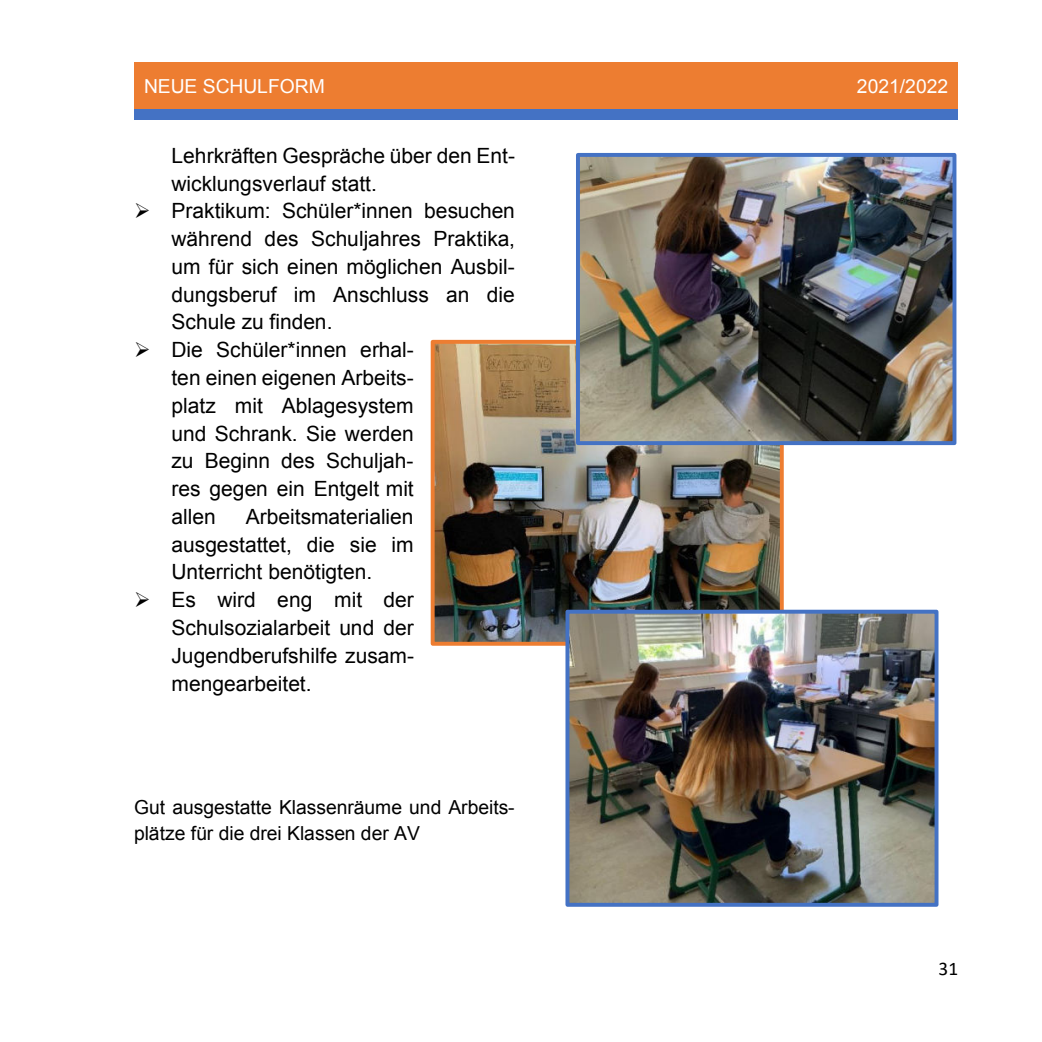
<style>
.page{position:relative;width:1042px;height:1042px;background:#fff}
.page>*{position:absolute;margin:0;border:0;box-sizing:border-box;transform-origin:0 0}
.t1{font:21px/27.8px "Arial";color:#000;text-align:justify}
.t2{font:19.25px/25.6px "Arial";color:#000}
.t3{font:19.25px "Arial";letter-spacing:-.005em;color:#fff}
.t4{font:19.25px "Calibri";color:#000}
</style>
<div class="page">
<div style="left:134px;top:62px;width:412px;height:47px;background:#ed7d31"></div>
<div style="left:546px;top:62px;width:412px;height:47px;background:#ed7d31"></div>
<div style="left:134px;top:109px;width:412px;height:11px;background:#4472c4"></div>
<div style="left:546px;top:109px;width:412px;height:11px;background:#4472c4"></div>
<img style="left:436px;top:345px;width:343px;height:296px">
<div style="left:431px;top:340px;width:353px;height:306px;border:4px solid #ed7d31"></div>
<img style="left:570px;top:615px;width:363px;height:287px">
<div style="left:565px;top:610px;width:373px;height:297px;border:4px solid #4472c4"></div>
<img style="left:581px;top:158px;width:370px;height:282px">
<div style="left:576px;top:153px;width:380px;height:292px;border:4px solid #4472c4"></div>
<p class="t3" style="left:144px;top:79px;width:182px">NEUE SCHULFORM</p>
<p class="t3" style="left:857px;top:79px;width:93px">2021/2022</p>
<p class="t1" style="left:171px;top:144px;width:345px">Lehrkräften Gespräche über den Ent&shy;wicklungsverlauf statt.</p>
<p class="t1" style="left:171px;top:199px;width:345px;text-indent:-37px">➢ Praktikum: Schüler*innen besuchen während des Schuljahres Praktika, um für sich einen möglichen Ausbil&shy;dungsberuf im Anschluss an die Schule zu finden.</p>
<p class="t1" style="left:171px;top:338px;width:244px;text-indent:-37px">➢ Die Schüler*innen erhal&shy;ten einen eigenen Arbeits&shy;platz mit Ablagesystem und Schrank. Sie werden zu Beginn des Schuljah&shy;res gegen ein Entgelt mit allen</p>
<p class="t1" style="left:171px;top:505px;width:244px;text-indent:74px">Arbeitsmaterialien ausgestattet, die sie im Unterricht benötigten.</p>
<p class="t1" style="left:171px;top:588px;width:244px;text-indent:-37px">➢ Es wird eng mit der Schulsozialarbeit und der Jugendberufshilfe zusam&shy;mengearbeitet.</p>
<p class="t2" style="left:134px;top:796px;width:382px">Gut ausgestatte Klassenräume und Arbeits&shy;plätze für die drei Klassen der AV</p>
<p class="t4" style="left:938px;top:955px;width:21px">31</p>
</div>
